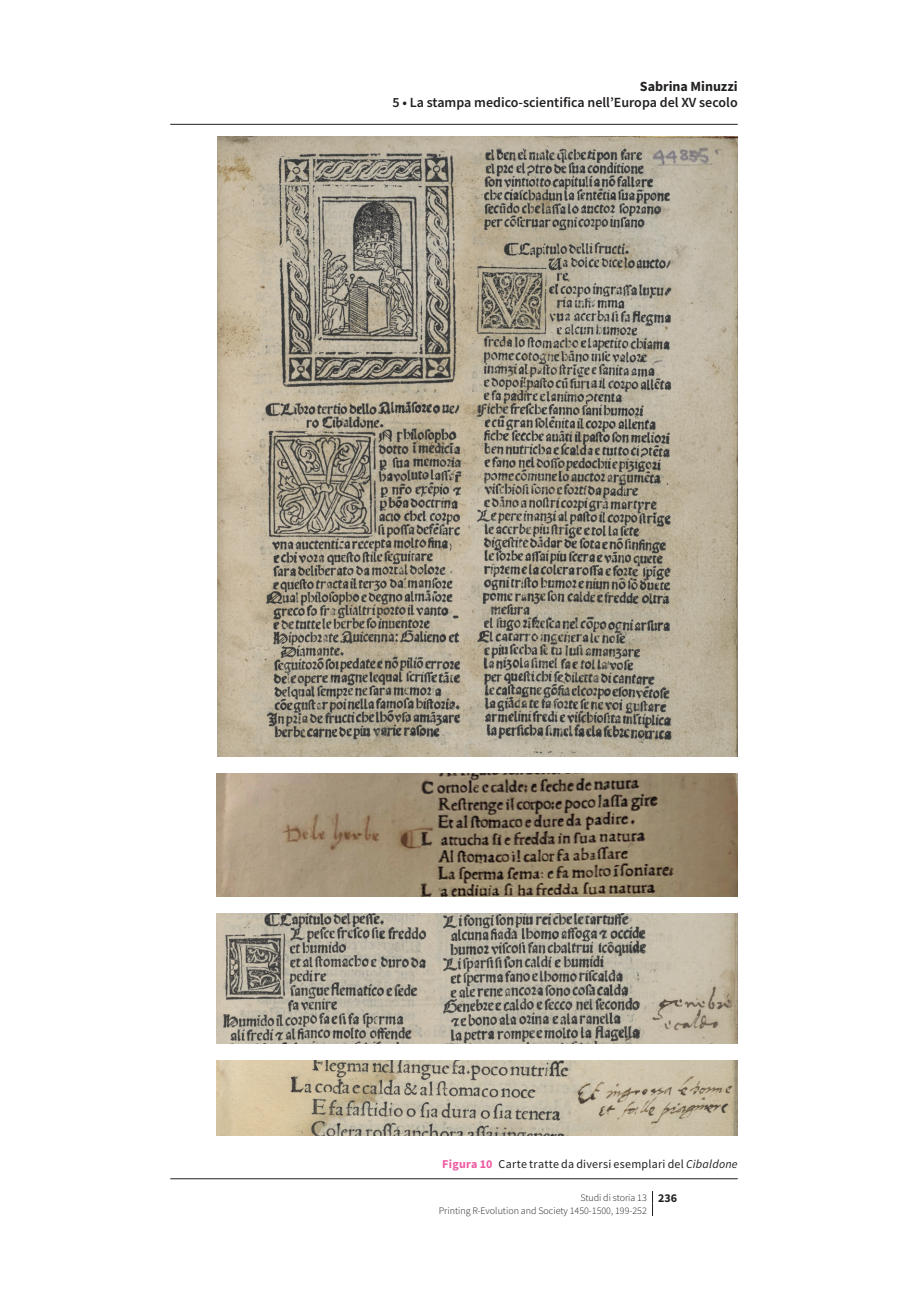
<style>
.page{position:relative;width:908px;height:1304px;background:#fff}
.page>*{position:absolute;margin:0;border:0;box-sizing:border-box;transform-origin:0 0}
.t1{font:600 14px "Source Sans Pro";color:#231f20}
.t2{font:700 14px "Source Sans Pro";color:#231f20}
.t3{font:12px "Source Sans Pro";letter-spacing:.025em;color:#231f20}
.t4{font:300 10px/12.4px "Source Sans Pro";color:#231f20}
.s1{font-weight:700;color:#ef59a1}
.s2{font-style:italic}
.s3{font-weight:700;font-size:12px}
</style>
<div class="page">
<svg style="left:652px;top:1191px;width:1px;height:25px"></svg>
<img style="left:217px;top:136px;width:520px;height:621px">
<img style="left:216px;top:914px;width:521px;height:129px">
<img style="left:216px;top:1060px;width:521px;height:75px">
<img style="left:216px;top:774px;width:521px;height:123px">
<hr style="left:170px;top:124px;width:567px;height:1px;background:#231f20">
<hr style="left:170px;top:1178px;width:567px;height:1px;background:#231f20">
<h1 class="t2" style="left:639px;top:77px;width:99px">Sabrina Minuzzi</h1>
<h1 class="t1" style="left:392px;top:94px;width:346px">5 • La stampa medico-scientifica nell’Europa del XV secolo</h1>
<p class="t3" style="left:442px;top:1156px;width:297px"><span class="s1">Figura 10</span> Carte tratte da diversi esemplari del <span class="s2">Cibaldone</span></p>
<p class="t4" style="left:438px;top:1191px;width:240px;text-indent:141px">Studi di storia 13 <span class="s3">236<br></span>Printing R-Evolution and Society 1450-1500, 199-252</p>
</div>
